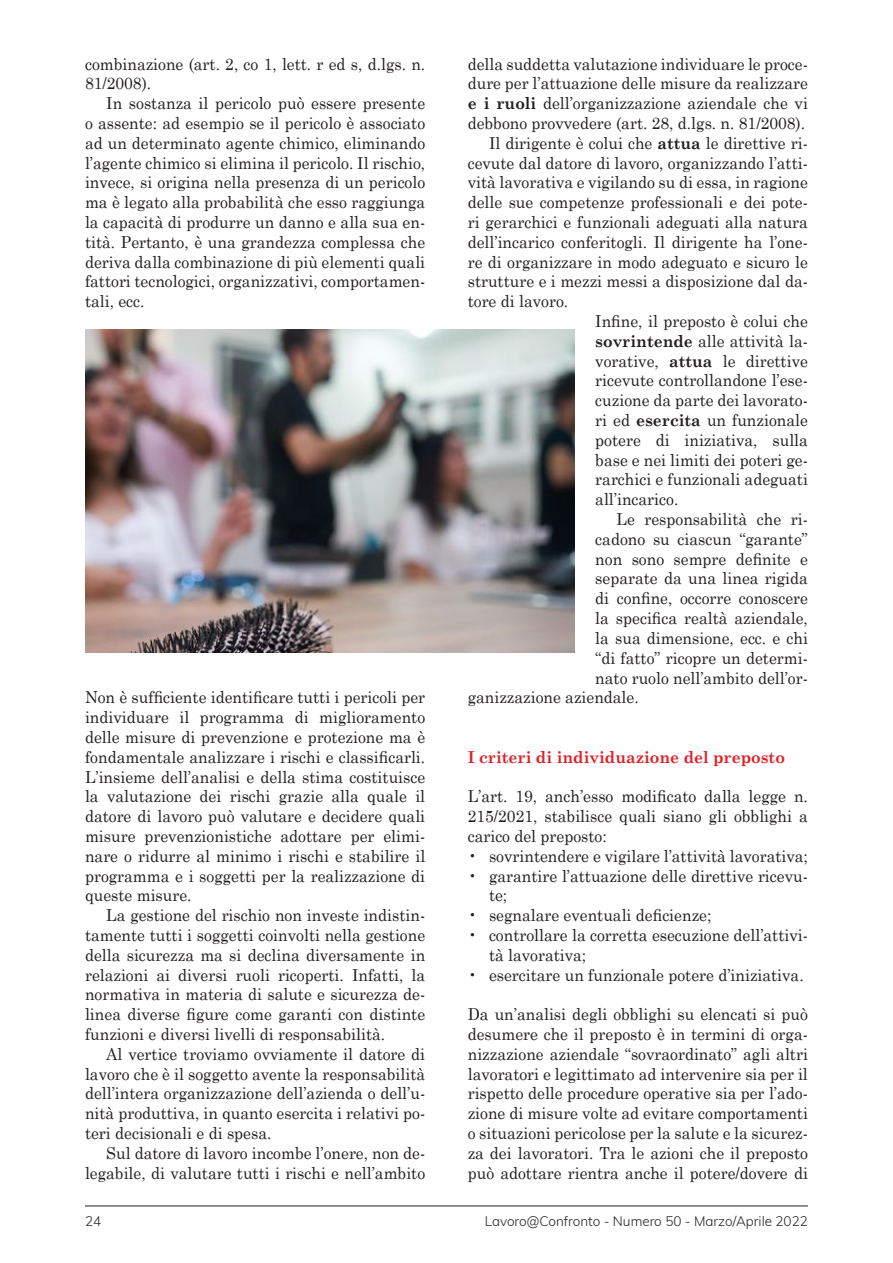
<style>
.page{position:relative;width:893px;height:1263px;background:#fff}
.page>*{position:absolute;margin:0;border:0;box-sizing:border-box;transform-origin:0 0}
.t1{font:16.5px/19.8px "Century Schoolbook";color:#231f20;text-align:justify;scale:.95 1}
.t2{font:700 16.5px "Century Schoolbook";color:#e21f26;scale:.95 1}
.t3{font:300 13.5px "Muli";color:#231f20}
.s1{font-weight:700}
</style>
<div class="page">
<hr style="left:85px;top:1205px;width:723px;height:1px;background:#231f20">
<img style="left:85px;top:330px;width:489px;height:323px">
<p class="t1" style="left:85px;top:53px;width:360px">combinazione (art. 2, co 1, lett. r ed s, d.lgs. n.<br>81/2008).</p>
<p class="t1" style="left:85px;top:93px;width:360px;text-indent:21px">In sostanza il pericolo può essere presente o assente: ad esempio se il pericolo è associato ad un determinato agente chimico, eliminando l’agente chimico si elimina il pericolo. Il rischio, invece, si origina nella presenza di un pericolo ma è legato alla probabilità che esso raggiunga la capacità di produrre un danno e alla sua en&shy;tità. Pertanto, è una grandezza complessa che deriva dalla combinazione di più elementi quali fattori tecnologici, organizzativi, comportamen&shy;tali, ecc.</p>
<p class="t1" style="left:85px;top:687px;width:360px">Non è sufficiente identificare tutti i pericoli per individuare il programma di miglioramento delle misure di prevenzione e protezione ma è fondamentale analizzare i rischi e classificarli.<br>L’insieme dell’analisi e della stima costituisce la valutazione dei rischi grazie alla quale il datore di lavoro può valutare e decidere quali misure prevenzionistiche adottare per elimi&shy;nare o ridurre al minimo i rischi e stabilire il programma e i soggetti per la realizzazione di queste misure.</p>
<p class="t1" style="left:85px;top:905px;width:360px;text-indent:21px">La gestione del rischio non investe indistin&shy;tamente tutti i soggetti coinvolti nella gestione della sicurezza ma si declina diversamente in relazioni ai diversi ruoli ricoperti. Infatti, la normativa in materia di salute e sicurezza de&shy;linea diverse figure come garanti con distinte funzioni e diversi livelli di responsabilità.</p>
<p class="t1" style="left:85px;top:1043px;width:360px;text-indent:21px">Al vertice troviamo ovviamente il datore di lavoro che è il soggetto avente la responsabilità dell’intera organizzazione dell’azienda o dell’u&shy;nità produttiva, in quanto esercita i relativi po&shy;teri decisionali e di spesa.</p>
<p class="t1" style="left:85px;top:1142px;width:360px;text-align:right">Sul datore di lavoro incombe l’onere, non de&shy;legabile, di valutare tutti i rischi e nell’ambito</p>
<p class="t1" style="left:468px;top:53px;width:360px">della suddetta valutazione individuare le proce-</p>
<p class="t1" style="left:468px;top:73px;width:360px">dure per l’attuazione delle misure da realizzare</p>
<p class="t1" style="left:468px;top:93px;width:360px"><span class="s1">e i ruoli</span> dell’organizzazione aziendale che vi</p>
<p class="t1" style="left:468px;top:113px;width:357px">debbono provvedere (art. 28, d.lgs. n. 81/2008).</p>
<p class="t1" style="left:489px;top:133px;width:337px">Il dirigente è colui che <span class="s1">attua</span> le direttive ri-</p>
<p class="t1" style="left:468px;top:152px;width:360px">cevute dal datore di lavoro, organizzando l’atti-</p>
<p class="t1" style="left:468px;top:172px;width:360px">vità lavorativa e vigilando su di essa, in ragione</p>
<p class="t1" style="left:468px;top:192px;width:360px">delle sue competenze professionali e dei pote-</p>
<p class="t1" style="left:468px;top:212px;width:360px">ri gerarchici e funzionali adeguati alla natura</p>
<p class="t1" style="left:468px;top:232px;width:360px">dell’incarico conferitogli. Il dirigente ha l’one-</p>
<p class="t1" style="left:468px;top:251px;width:360px">re di organizzare in modo adeguato e sicuro le</p>
<p class="t1" style="left:468px;top:271px;width:360px">strutture e i mezzi messi a disposizione dal da-</p>
<p class="t1" style="left:468px;top:291px;width:107px">tore di lavoro.</p>
<p class="t1" style="left:595px;top:311px;width:225px">Infine, il preposto è colui che</p>
<p class="t1" style="left:595px;top:331px;width:225px"><span class="s1">sovrintende</span> alle attività la-</p>
<p class="t1" style="left:595px;top:350px;width:225px">vorative, <span class="s1">attua</span> le direttive</p>
<p class="t1" style="left:595px;top:370px;width:225px">ricevute controllandone l’ese-</p>
<p class="t1" style="left:595px;top:390px;width:225px">cuzione da parte dei lavorato-</p>
<p class="t1" style="left:595px;top:410px;width:225px">ri ed <span class="s1">esercita</span> un funzionale</p>
<p class="t1" style="left:595px;top:430px;width:225px">potere di iniziativa, sulla</p>
<p class="t1" style="left:595px;top:449px;width:225px">base e nei limiti dei poteri ge-</p>
<p class="t1" style="left:595px;top:469px;width:225px">rarchici e funzionali adeguati</p>
<p class="t1" style="left:595px;top:489px;width:89px">all’incarico.</p>
<p class="t1" style="left:617px;top:509px;width:203px">Le responsabilità che ri-</p>
<p class="t1" style="left:595px;top:529px;width:225px">cadono su ciascun “garante”</p>
<p class="t1" style="left:595px;top:548px;width:225px">non sono sempre definite e</p>
<p class="t1" style="left:595px;top:568px;width:225px">separate da una linea rigida</p>
<p class="t1" style="left:595px;top:588px;width:225px">di confine, occorre conoscere</p>
<p class="t1" style="left:595px;top:608px;width:225px">la specifica realtà aziendale,</p>
<p class="t1" style="left:595px;top:628px;width:225px">la sua dimensione, ecc. e chi</p>
<p class="t1" style="left:595px;top:647px;width:225px">“di fatto” ricopre un determi-</p>
<p class="t1" style="left:595px;top:667px;width:225px">nato ruolo nell’ambito dell’or-</p>
<p class="t1" style="left:468px;top:687px;width:181px">ganizzazione aziendale.</p>
<p class="t2" style="left:468px;top:746px;width:335px">I criteri di individuazione del preposto</p>
<p class="t1" style="left:468px;top:786px;width:360px">L’art. 19, anch’esso modificato dalla legge n.<br>215/2021, stabilisce quali siano gli obblighi a carico del preposto:</p>
<p class="t1" style="left:468px;top:845px;width:360px">• sovrintendere e vigilare l’attività lavorativa;</p>
<p class="t1" style="left:489px;top:865px;width:337px;text-indent:-21px">• garantire l’attuazione delle direttive ricevu&shy;te;</p>
<p class="t1" style="left:468px;top:905px;width:258px">• segnalare eventuali deficienze;</p>
<p class="t1" style="left:489px;top:925px;width:337px;text-indent:-21px">• controllare la corretta esecuzione dell’attivi&shy;tà lavorativa;</p>
<p class="t1" style="left:468px;top:964px;width:355px">• esercitare un funzionale potere d’iniziativa.</p>
<p class="t1" style="left:468px;top:1004px;width:360px">Da un’analisi degli obblighi su elencati si può desumere che il preposto è in termini di orga&shy;nizzazione aziendale “sovraordinato” agli altri lavoratori e legittimato ad intervenire sia per il rispetto delle procedure operative sia per l’ado&shy;zione di misure volte ad evitare comportamenti o situazioni pericolose per la salute e la sicurez&shy;za dei lavoratori. Tra le azioni che il preposto può adottare rientra anche il potere/dovere di</p>
<p class="t3" style="left:85px;top:1213px;width:18px">24</p>
<p class="t3" style="left:485px;top:1213px;width:325px">Lavoro@Confronto - Numero 50 - Marzo/Aprile 2022</p>
</div>
